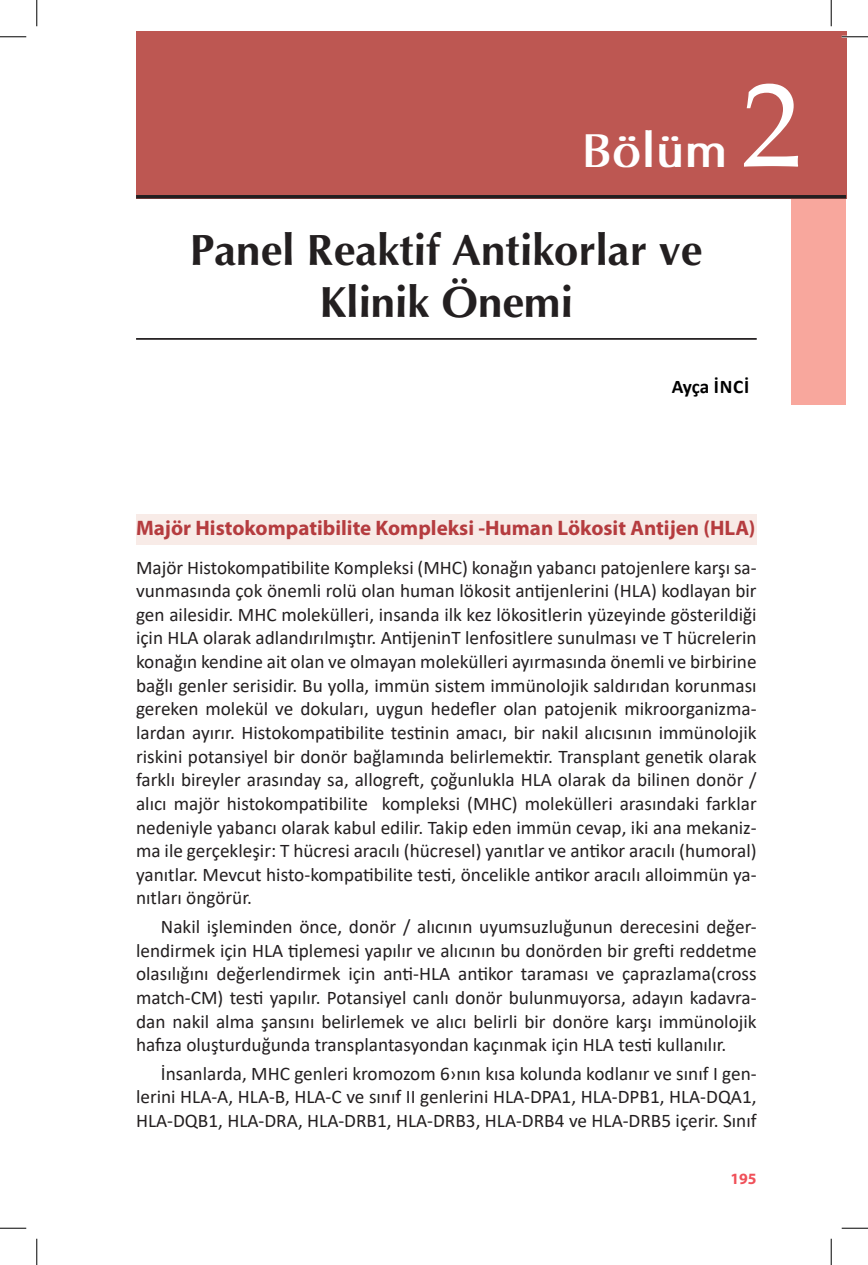
<style>
.page{position:relative;width:868px;height:1265px;background:#fff}
.page>*{position:absolute;margin:0;border:0;box-sizing:border-box;transform-origin:0 0}
.t1{font:120.4px "Palatino";color:#fff}
.t2{font:700 47.77px "Optima";color:#fff}
.t3{font:43.75px/52.5px "Optima Bold Tr";color:#231f20;text-align:center}
.t4{font:700 21px "Myriad Pro";color:#b53c3f}
.t5{font:19.25px/23.6px "Calibri";color:#231f20;text-align:justify}
.t6{font:700 19.25px "Calibri";letter-spacing:.015em;color:#000001}
.t7{font:700 15.75px "Myriad Pro";color:#f0515a}
</style>
<div class="page">
<div style="left:136px;top:514px;width:620px;height:31px;background:#f8ebe7"></div>
<div style="left:791px;top:192px;width:54px;height:213px;background:#f8a79d"></div>
<div style="left:136px;top:31px;width:709px;height:167px;background:#bd5752"></div>
<hr style="left:136px;top:195px;width:709px;height:3px;background:#231f20">
<hr style="left:136px;top:338px;width:620px;height:2px;background:#231f20">
<hr style="left:841px;top:36px;width:26px;height:2px;background:#fff">
<svg style="left:0;top:36px;width:26px;height:1px"></svg>
<svg style="left:841px;top:36px;width:26px;height:1px"></svg>
<svg style="left:0;top:1227px;width:26px;height:1px"></svg>
<svg style="left:841px;top:1227px;width:26px;height:1px"></svg>
<svg style="left:36px;top:0;width:1px;height:26px"></svg>
<svg style="left:36px;top:1238px;width:1px;height:26px"></svg>
<svg style="left:830px;top:0;width:1px;height:26px"></svg>
<svg style="left:830px;top:1238px;width:1px;height:26px"></svg>
<h2 class="t2" style="left:581px;top:121px;width:147px">Bölüm</h2>
<h1 class="t1" style="left:741px;top:25px;width:62px">2</h1>
<h3 class="t3" style="left:190px;top:223px;width:514px">Panel Reaktif Antikorlar ve<br>Klinik Önemi</h3>
<p class="t6" style="left:671px;top:373px;width:77px">Ayça İNCI</p>
<p class="t4" style="left:136px;top:516px;width:620px">Majör Histokompatibilite Kompleksi -Human Lökosit Antijen (HLA)</p>
<p class="t5" style="left:136px;top:554px;width:622px">Majör Histokompatibilite Kompleksi (MHC) konağın yabancı patojenlere karşı sa&shy;vunmasında çok önemli rolü olan human lökosit antijenlerini (HLA) kodlayan bir gen ailesidir. MHC molekülleri, insanda ilk kez lökositlerin yüzeyinde gösterildiği için HLA olarak adlandırılmıştır. AntijeninT lenfositlere sunulması ve T hücrelerin konağın kendine ait olan ve olmayan molekülleri ayırmasında önemli ve birbirine bağlı genler serisidir. Bu yolla, immün sistem immünolojik saldırıdan korunması gereken molekül ve dokuları, uygun hedefler olan patojenik mikroorganizma&shy;lardan ayırır. Histokompatibilite testinin amacı, bir nakil alıcısının immünolojik riskini potansiyel bir donör bağlamında belirlemektir. Transplant genetik olarak farklı bireyler arasınday sa, allogreft, çoğunlukla HLA olarak da bilinen donör / alıcı majör histokompatibilite kompleksi (MHC) molekülleri arasındaki farklar nedeniyle yabancı olarak kabul edilir. Takip eden immün cevap, iki ana mekaniz&shy;ma ile gerçekleşir: T hücresi aracılı (hücresel) yanıtlar ve antikor aracılı (humoral) yanıtlar. Mevcut histo-kompatibilite testi, öncelikle antikor aracılı alloimmün ya&shy;nıtları öngörür.</p>
<p class="t5" style="left:136px;top:914px;width:622px;text-indent:25px">Nakil işleminden önce, donör / alıcının uyumsuzluğunun derecesini değer&shy;lendirmek için HLA tiplemesi yapılır ve alıcının bu donörden bir grefti reddetme olasılığını değerlendirmek için anti-HLA antikor taraması ve çaprazlama(cross match-CM) testi yapılır. Potansiyel canlı donör bulunmuyorsa, adayın kadavra&shy;dan nakil alma şansını belirlemek ve alıcı belirli bir donöre karşı immünolojik hafıza oluşturduğunda transplantasyondan kaçınmak için HLA testi kullanılır.</p>
<p class="t5" style="left:136px;top:1060px;width:622px;text-indent:25px">İnsanlarda, MHC genleri kromozom 6›nın kısa kolunda kodlanır ve sınıf I gen&shy;lerini HLA-A, HLA-B, HLA-C ve sınıf II genlerini HLA-DPA1, HLA-DPB1, HLA-DQA1, HLA-DQB1, HLA-DRA, HLA-DRB1, HLA-DRB3, HLA-DRB4 ve HLA-DRB5 içerir. Sınıf</p>
<p class="t7" style="left:730px;top:1169px;width:28px">195</p>
</div>
